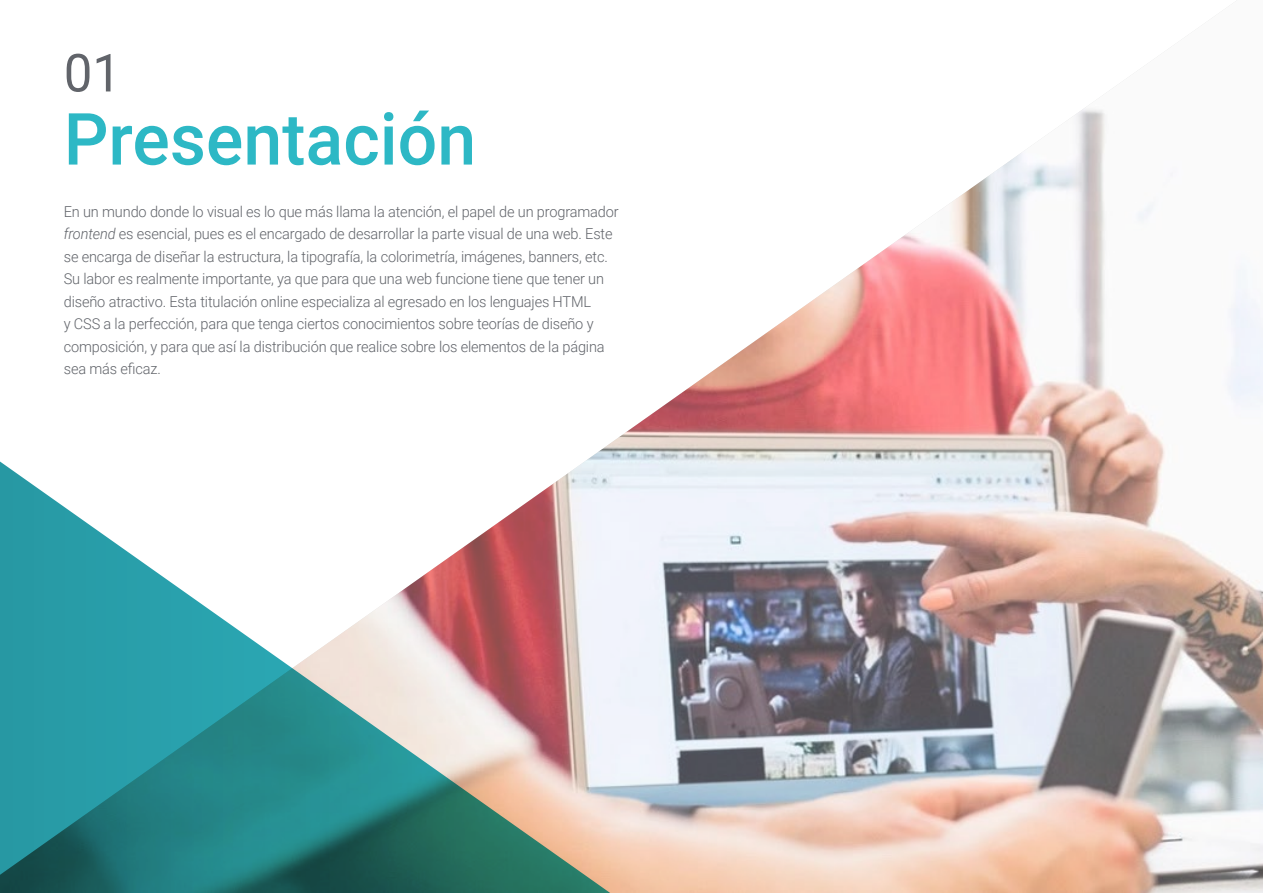
<style>
.page{position:relative;width:1263px;height:893px;background:#fff}
.page>*{position:absolute;margin:0;border:0;box-sizing:border-box;transform-origin:0 0}
.t1{font:500 72px "Roboto";color:#2db8c5}
.t2{font:52.5px "Roboto";color:#61646a}
.t3{font:300 15px/22.5px "Roboto";letter-spacing:-.01em;color:#61646a}
.s1{font-style:italic}
</style>
<div class="page">
<img style="left:607px;top:20px;width:656px;height:873px">
<svg style="left:0;top:446px;width:640px;height:447px"></svg>
<h2 class="t2" style="left:64px;top:36px;width:59px">01</h2>
<h1 class="t1" style="left:64px;top:89px;width:414px">Presentación</h1>
<p class="t3" style="left:64px;top:200px;width:556px">En un mundo donde lo visual es lo que más llama la atención, el papel de un programador <span class="s1">frontend</span> es esencial, pues es el encargado de desarrollar la parte visual de una web. Este se encarga de diseñar la estructura, la tipografía, la colorimetría, imágenes, banners, etc.<br>Su labor es realmente importante, ya que para que una web funcione tiene que tener un diseño atractivo. Esta titulación online especializa al egresado en los lenguajes HTML<br>y CSS a la perfección, para que tenga ciertos conocimientos sobre teorías de diseño y composición, y para que así la distribución que realice sobre los elementos de la página sea más eficaz.</p>
</div>
